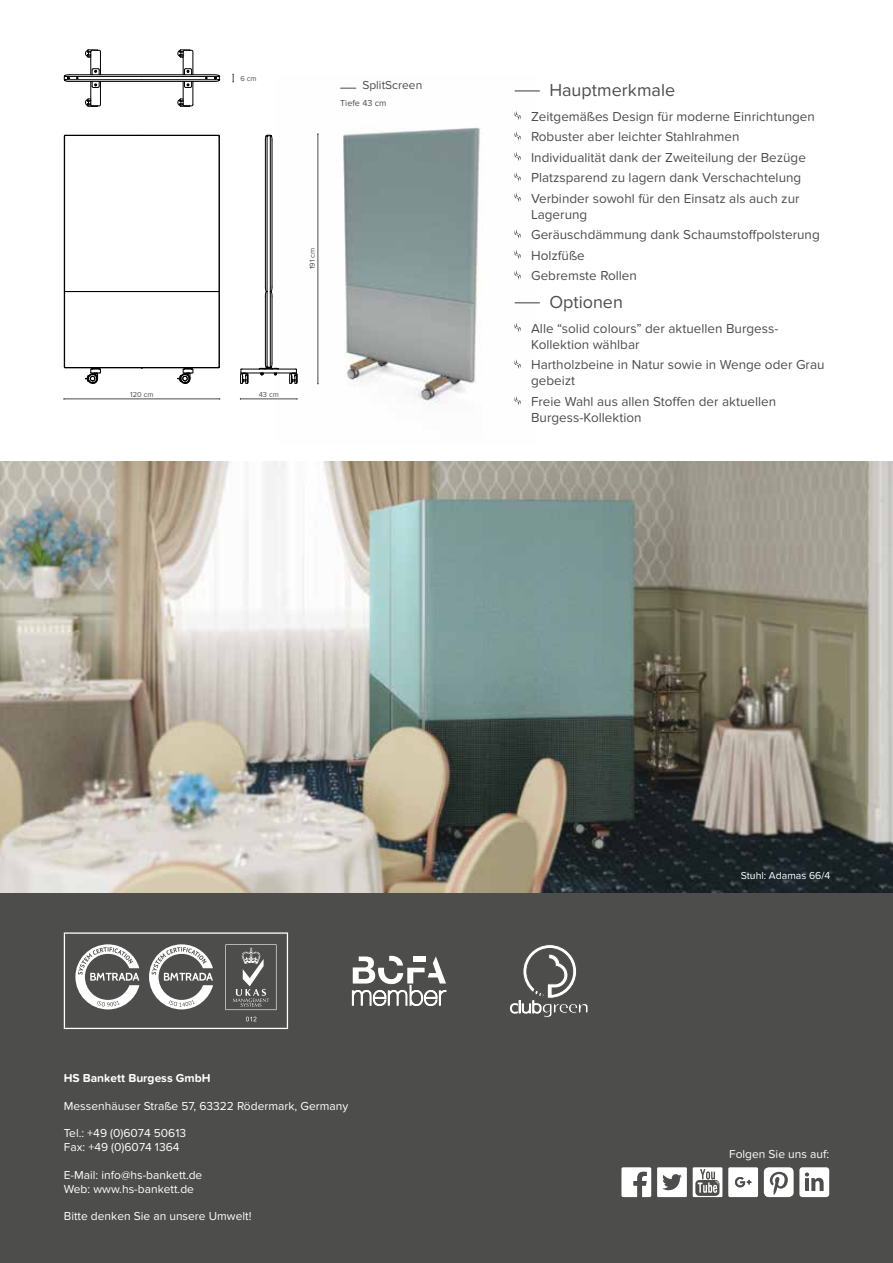
<style>
.page{position:relative;width:893px;height:1263px;background:#fff}
.page>*{position:absolute;margin:0;border:0;box-sizing:border-box;transform-origin:0 0}
.t1{font:18px "Proxima Nova Soft";color:#4d4d4c}
.t2{font:13.5px/20.4px "Proxima Nova Soft";color:#4d4d4c}
.t3{font:12px/13.8px "Proxima Nova Soft";color:#fff}
.t4{font:700 12px "Proxima Nova Soft";color:#fff}
.t5{font:12px "Proxima Nova Soft";color:#4d4d4c}
.t6{font:10.5px "Proxima Nova Soft";color:#fff}
.t7{font:9px "Proxima Nova Soft";color:#4d4d4c}
.t8{font:7.5px "Proxima Nova Soft";color:#4d4d4c}
</style>
<div class="page">
<img style="left:275px;top:87px;width:261px;height:317px">
<img style="left:0;top:461px;width:893px;height:432px">
<div style="left:0;top:893px;width:893px;height:370px;background:#4d4d4c"></div>
<svg style="left:510px;top:945px;width:78px;height:72px"></svg>
<svg style="left:351px;top:956px;width:96px;height:51px"></svg>
<svg style="left:64px;top:932px;width:224px;height:97px"></svg>
<div style="left:657px;top:1167px;width:30px;height:30px;background:#fff"></div>
<svg style="left:662px;top:1174px;width:20px;height:16px"></svg>
<svg style="left:764px;top:1167px;width:30px;height:30px"></svg>
<div style="left:799px;top:1167px;width:30px;height:30px;background:#fff;border-radius:3px"></div>
<svg style="left:805px;top:1172px;width:19px;height:19px"></svg>
<svg style="left:728px;top:1167px;width:30px;height:30px"></svg>
<div style="left:693px;top:1167px;width:29px;height:30px;background:#fff"></div>
<div style="left:695px;top:1180px;width:24px;height:16px;background:#4d4d4c;border-radius:4px"></div>
<svg style="left:698px;top:1169px;width:21px;height:24px"></svg>
<svg style="left:621px;top:1167px;width:30px;height:30px"></svg>
<hr style="left:64px;top:399px;width:156px;height:1px;background:#4d4d4c">
<svg style="left:515px;top:90px;width:24px;height:1px"></svg>
<svg style="left:514px;top:110px;width:7px;height:11px"></svg>
<svg style="left:514px;top:131px;width:7px;height:10px"></svg>
<svg style="left:514px;top:151px;width:7px;height:11px"></svg>
<svg style="left:514px;top:172px;width:7px;height:10px"></svg>
<svg style="left:514px;top:192px;width:7px;height:10px"></svg>
<svg style="left:514px;top:229px;width:7px;height:10px"></svg>
<svg style="left:514px;top:249px;width:7px;height:11px"></svg>
<svg style="left:514px;top:270px;width:7px;height:10px"></svg>
<hr style="left:318px;top:134px;width:1px;height:250px;background:#4d4d4c">
<svg style="left:341px;top:88px;width:15px;height:1px"></svg>
<hr style="left:240px;top:399px;width:57px;height:1px;background:#4d4d4c">
<svg style="left:515px;top:302px;width:24px;height:1px"></svg>
<svg style="left:514px;top:322px;width:7px;height:11px"></svg>
<svg style="left:514px;top:359px;width:7px;height:10px"></svg>
<svg style="left:514px;top:396px;width:7px;height:10px"></svg>
<svg style="left:232px;top:74px;width:2px;height:9px"></svg>
<hr style="left:65px;top:135px;width:77px;height:1px;background:#000">
<hr style="left:64px;top:136px;width:1px;height:231px;background:#000">
<hr style="left:142px;top:135px;width:76px;height:1px;background:#000">
<hr style="left:219px;top:136px;width:1px;height:231px;background:#000">
<hr style="left:65px;top:367px;width:153px;height:1px;background:#000">
<hr style="left:65px;top:291px;width:154px;height:1px;background:#000">
<svg style="left:64px;top:366px;width:37px;height:18px"></svg>
<svg style="left:177px;top:366px;width:43px;height:18px"></svg>
<hr style="left:242px;top:369px;width:53px;height:1px;background:#000">
<svg style="left:289px;top:368px;width:8px;height:16px"></svg>
<svg style="left:240px;top:369px;width:9px;height:15px"></svg>
<hr style="left:242px;top:372px;width:53px;height:1px;background:#000">
<hr style="left:265px;top:140px;width:1px;height:147px;background:#000">
<hr style="left:272px;top:140px;width:1px;height:147px;background:#000">
<hr style="left:267px;top:136px;width:1px;height:231px;background:#000">
<hr style="left:270px;top:136px;width:1px;height:231px;background:#000">
<svg style="left:264px;top:134px;width:9px;height:7px"></svg>
<hr style="left:265px;top:296px;width:1px;height:67px;background:#000">
<svg style="left:264px;top:286px;width:9px;height:11px"></svg>
<hr style="left:272px;top:296px;width:1px;height:67px;background:#000">
<svg style="left:259px;top:362px;width:20px;height:14px"></svg>
<svg style="left:64px;top:49px;width:156px;height:58px"></svg>
<p class="t8" style="left:130px;top:390px;width:25px">120 cm</p>
<p class="t8" style="left:241px;top:74px;width:18px">6 cm</p>
<p class="t5" style="left:362px;top:78px;width:61px">SplitScreen</p>
<p class="t7" style="left:340px;top:98px;width:48px">Tiefe 43 cm</p>
<p class="t8" style="left:308px;top:269px;width:23px;rotate:-90deg">191 cm</p>
<p class="t8" style="left:259px;top:390px;width:22px">43 cm</p>
<h1 class="t1" style="left:549px;top:80px;width:127px">Hauptmerkmale</h1>
<p class="t2" style="left:531px;top:106px;width:285px">Zeitgemäßes Design für moderne Einrichtungen Robuster aber leichter Stahlrahmen Individualität dank der Zweiteilung der Bezüge Platzsparend zu lagern dank Verschachtelung Verbinder sowohl für den Einsatz als auch zur</p>
<p class="t2" style="left:531px;top:204px;width:290px">Lagerung<br>Geräuschdämmung dank Schaumstoffpolsterung<br>Holzfüße<br>Gebremste Rollen</p>
<h1 class="t1" style="left:549px;top:292px;width:75px">Optionen</h1>
<p class="t2" style="left:531px;top:320px;width:249px;line-height:16.2px">Alle “solid colours” der aktuellen Burgess-<br>Kollektion wählbar</p>
<p class="t2" style="left:531px;top:357px;width:295px;line-height:16.2px">Hartholzbeine in Natur sowie in Wenge oder Grau gebeizt</p>
<p class="t2" style="left:531px;top:393px;width:247px;line-height:16.2px">Freie Wahl aus allen Stoffen der aktuellen<br>Burgess-Kollektion</p>
<p class="t4" style="left:64px;top:1071px;width:148px">HS Bankett Burgess GmbH</p>
<p class="t3" style="left:64px;top:1099px;width:286px">Messenhäuser Straße 57, 63322 Rödermark, Germany</p>
<p class="t3" style="left:64px;top:1126px;width:124px">Tel.: +49 (0)6074 50613<br>Fax: +49 (0)6074 1364</p>
<p class="t3" style="left:64px;top:1168px;width:140px">E-Mail: info@hs-bankett.de<br>Web: www.hs-bankett.de</p>
<p class="t3" style="left:64px;top:1209px;width:189px">Bitte denken Sie an unsere Umwelt!</p>
<p class="t6" style="left:741px;top:869px;width:91px">Stuhl: Adamas 66/4</p>
<p class="t3" style="left:729px;top:1147px;width:102px">Folgen Sie uns auf:</p>
</div>
